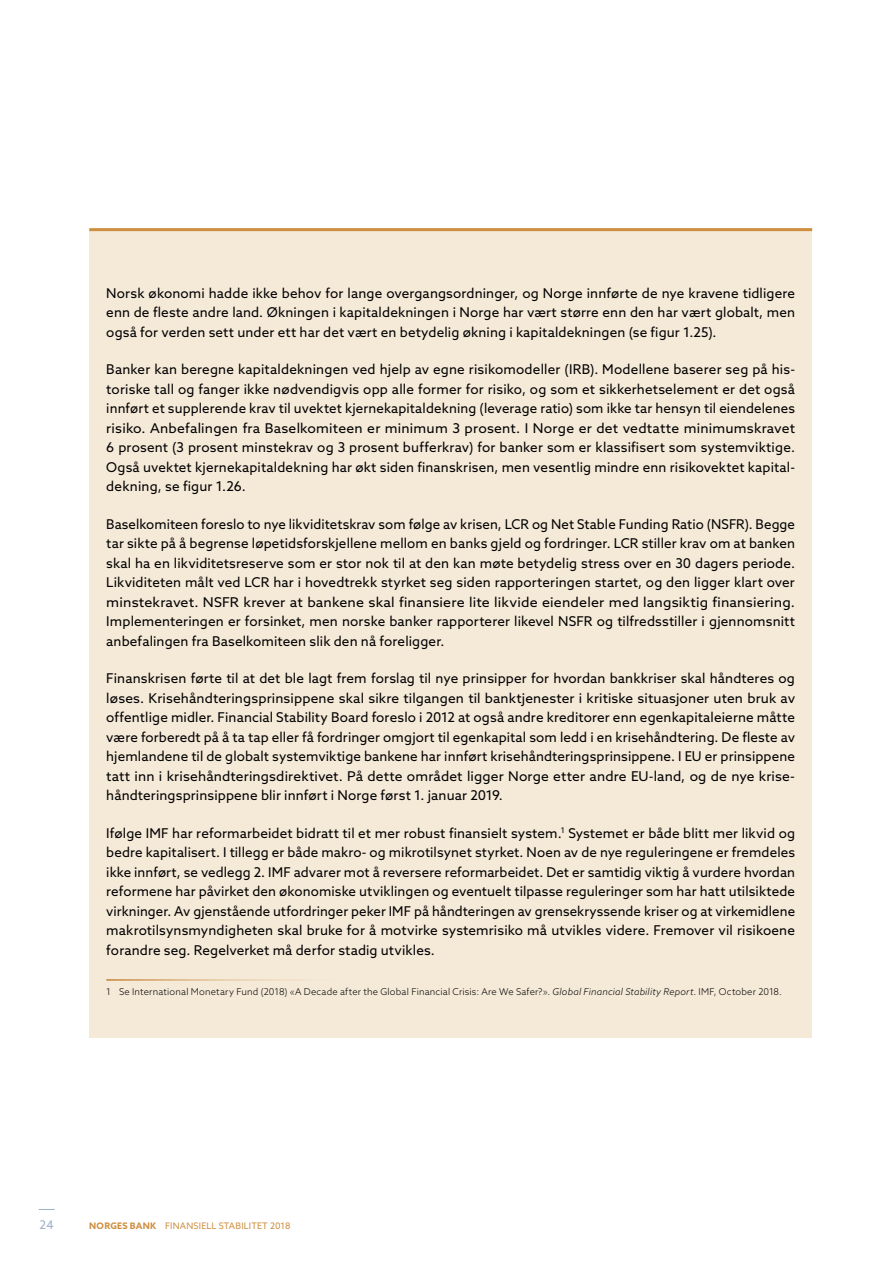
<style>
.page{position:relative;width:893px;height:1263px;background:#fff}
.page>*{position:absolute;margin:0;border:0;box-sizing:border-box;transform-origin:0 0}
.t1{font:13.5px/19.5px "Azo Sans";letter-spacing:.01em;color:#000;text-align:justify}
.t2{font:12px "Azo Sans";color:#a2b1c7}
.t3{font:300 9.3px "Azo Sans";letter-spacing:.02em;color:#000}
.t4{font:9px "Azo Sans";letter-spacing:.02em;color:#ce8e3f}
.s1{font-style:italic}
.s2{font-weight:700}
</style>
<div class="page">
<svg style="left:39px;top:1209px;width:16px;height:1px"></svg>
<div style="left:89px;top:230px;width:723px;height:807px;background:#f5e9d8"></div>
<hr style="left:106px;top:979px;width:255px;height:2px;background:#fff">
<hr style="left:89px;top:228px;width:723px;height:3px;background:#ce8e3f">
<p class="t1" style="left:106px;top:283px;width:690px">Norsk økonomi hadde ikke behov for lange overgangsordninger, og Norge innførte de nye kravene tidligere enn de fleste andre land. Økningen i kapitaldekningen i Norge har vært større enn den har vært globalt, men også for verden sett under ett har det vært en betydelig økning i kapitaldekningen (se figur 1.25).</p>
<p class="t1" style="left:106px;top:359px;width:690px">Banker kan beregne kapitaldekningen ved hjelp av egne risikomodeller (IRB). Modellene baserer seg på his&shy;toriske tall og fanger ikke nødvendigvis opp alle former for risiko, og som et sikkerhetselement er det også innført et supplerende krav til uvektet kjernekapitaldekning (leverage ratio) som ikke tar hensyn til eiendelenes risiko. Anbefalingen fra Baselkomiteen er minimum 3 prosent. I Norge er det vedtatte minimumskravet 6 prosent (3 prosent minstekrav og 3 prosent bufferkrav) for banker som er klassifisert som systemviktige.<br>Også uvektet kjernekapitaldekning har økt siden finanskrisen, men vesentlig mindre enn risikovektet kapital&shy;dekning, se figur 1.26.</p>
<p class="t1" style="left:106px;top:514px;width:690px">Baselkomiteen foreslo to nye likviditetskrav som følge av krisen, LCR og Net Stable Funding Ratio (NSFR). Begge tar sikte på å begrense løpetidsforskjellene mellom en banks gjeld og fordringer. LCR stiller krav om at banken skal ha en likviditetsreserve som er stor nok til at den kan møte betydelig stress over en 30 dagers periode.<br>Likviditeten målt ved LCR har i hovedtrekk styrket seg siden rapporteringen startet, og den ligger klart over minstekravet. NSFR krever at bankene skal finansiere lite likvide eiendeler med langsiktig finansiering.<br>Implementeringen er forsinket, men norske banker rapporterer likevel NSFR og tilfredsstiller i gjennomsnitt anbefalingen fra Baselkomiteen slik den nå foreligger.</p>
<p class="t1" style="left:106px;top:668px;width:690px">Finanskrisen førte til at det ble lagt frem forslag til nye prinsipper for hvordan bankkriser skal håndteres og løses. Krisehåndteringsprinsippene skal sikre tilgangen til banktjenester i kritiske situasjoner uten bruk av offentlige midler. Financial Stability Board foreslo i 2012 at også andre kreditorer enn egenkapitaleierne måtte være forberedt på å ta tap eller få fordringer omgjort til egenkapital som ledd i en krisehåndtering. De fleste av hjemlandene til de globalt systemviktige bankene har innført krisehåndteringsprinsippene. I EU er prinsippene tatt inn i krisehåndteringsdirektivet. På dette området ligger Norge etter andre EU-land, og de nye krise&shy;håndteringsprinsippene blir innført i Norge først 1. januar 2019.</p>
<p class="t1" style="left:106px;top:823px;width:690px">Ifølge IMF har reformarbeidet bidratt til et mer robust finansielt system.<sup>1</sup> Systemet er både blitt mer likvid og bedre kapitalisert. I tillegg er både makro- og mikrotilsynet styrket. Noen av de nye reguleringene er fremdeles ikke innført, se vedlegg 2. IMF advarer mot å reversere reformarbeidet. Det er samtidig viktig å vurdere hvordan reformene har påvirket den økonomiske utviklingen og eventuelt tilpasse reguleringer som har hatt utilsiktede virkninger. Av gjenstående utfordringer peker IMF på håndteringen av grensekryssende kriser og at virkemidlene makrotilsynsmyndigheten skal bruke for å motvirke systemrisiko må utvikles videre. Fremover vil risikoene forandre seg. Regelverket må derfor stadig utvikles.</p>
<p class="t3" style="left:106px;top:986px;width:677px">1 Se International Monetary Fund (2018) «A Decade after the Global Financial Crisis: Are We Safer?». <span class="s1">Global Financial Stability Report</span>. IMF, October 2018.</p>
<p class="t2" style="left:40px;top:1217px;width:16px">24</p>
<p class="t4" style="left:89px;top:1220px;width:203px"><span class="s2">NORGES BANK</span> finansiell stabilitet 2018</p>
</div>
